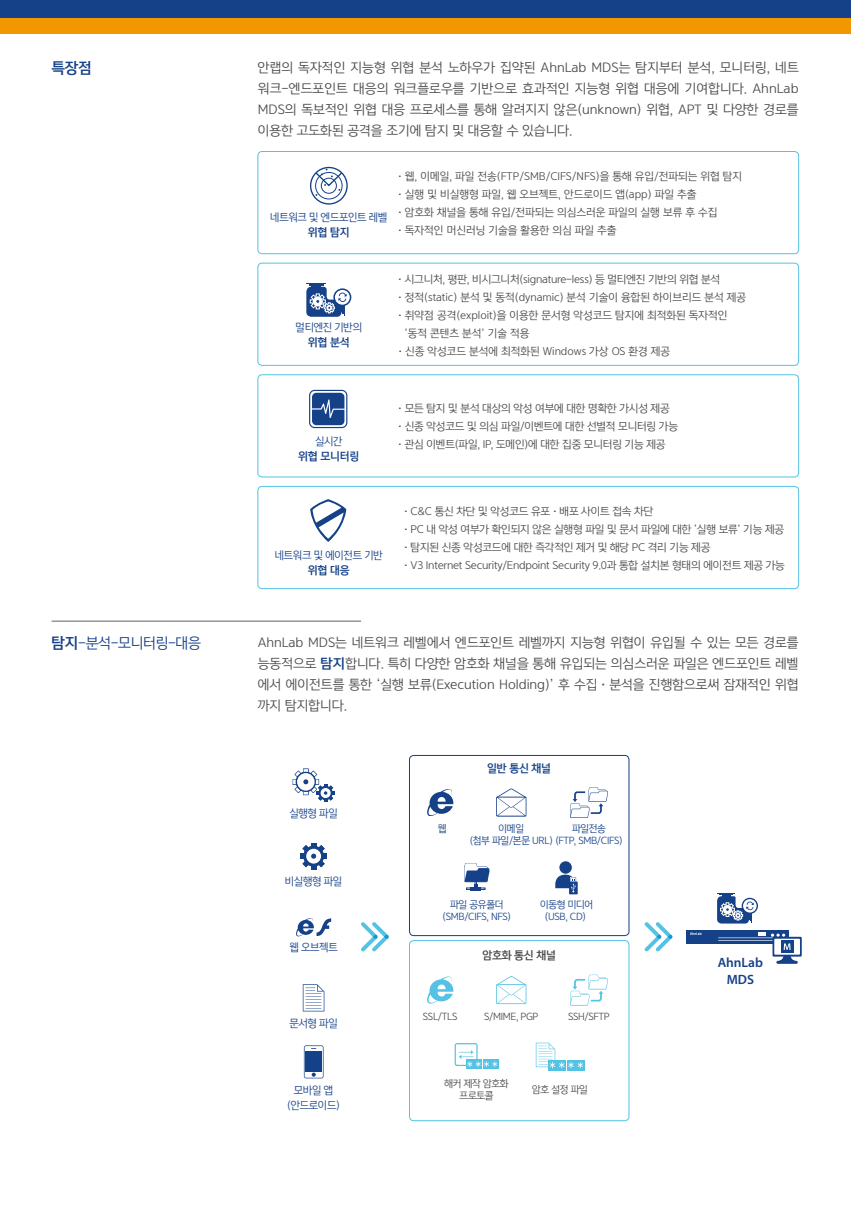
<style>
.page{position:relative;width:851px;height:1212px;background:#fff}
.page>*{position:absolute;margin:0;border:0;box-sizing:border-box;transform-origin:0 0}
.t1{font:14.25px "Yoon Gothic Pro 740";letter-spacing:-.025em;color:#154188}
.t2{font:14.25px "Yoon Gothic Pro 770";color:#154188}
.t3{font:600 13.5px/16.5px "Myriad Pro";color:#154188;text-align:center}
.t4{font:12.75px/21px "Yoon Gothic Pro 740";color:#4c4948;text-align:justify}
.t5{font:10.5px "Yoon Gothic Pro 740";letter-spacing:-.02em;color:#4c4948}
.t6{font:10.5px/18px "Yoon Gothic Pro 740";color:#4c4948}
.t7{font:10.5px/15px "Yoon Gothic Pro 740";letter-spacing:-.03em;color:#154188;text-align:center}
.t8{font:10.5px "Yoon Gothic Pro 770";letter-spacing:-.03em;color:#154188}
.t9{font:10.5px "Yoon Gothic Pro 770";letter-spacing:-.03em;color:#4c4948}
.t10{font:9.75px/12px "Yoon Gothic Pro 740";letter-spacing:-.03em;color:#154188;text-align:center}
.t11{font:9.75px/12px "Yoon Gothic Pro 740";letter-spacing:-.03em;color:#4c4948;text-align:center}
.s1{font-family:"Yoon Gothic Pro 770"}
.s2{font-family:"Yoon Gothic Pro 770";color:#154188}
</style>
<div class="page">
<div style="left:257px;top:151px;width:541px;height:103px;border:1px solid #54c2e4;border-radius:4px"></div>
<div style="left:310px;top:167px;width:38px;height:38px;border:1px solid #154188;border-radius:50%"></div>
<svg style="left:314px;top:169px;width:29px;height:30px"></svg>
<div style="left:257px;top:374px;width:541px;height:103px;border:1px solid #54c2e4;border-radius:4px"></div>
<div style="left:257px;top:263px;width:541px;height:103px;border:1px solid #54c2e4;border-radius:4px"></div>
<div style="left:257px;top:486px;width:541px;height:103px;border:1px solid #54c2e4;border-radius:4px"></div>
<svg style="left:310px;top:499px;width:36px;height:43px"></svg>
<svg style="left:309px;top:390px;width:38px;height:38px"></svg>
<hr style="left:52px;top:621px;width:309px;height:1px;background:#626060">
<div style="left:0;top:0;width:850px;height:23px;background:#154188"></div>
<div style="left:0;top:19px;width:850px;height:15px;background:#f39700"></div>
<div style="left:409px;top:755px;width:220px;height:181px;border:1px solid #154188;border-radius:4px"></div>
<div style="left:409px;top:940px;width:220px;height:181px;border:1px solid #54c2e4;border-radius:4px"></div>
<svg style="left:292px;top:769px;width:42px;height:33px"></svg>
<svg style="left:300px;top:843px;width:27px;height:26px"></svg>
<svg style="left:296px;top:918px;width:35px;height:18px"></svg>
<svg style="left:303px;top:984px;width:21px;height:27px"></svg>
<svg style="left:304px;top:1045px;width:19px;height:33px"></svg>
<svg style="left:557px;top:1068px;width:8px;height:2px"></svg>
<div style="left:566px;top:1060px;width:9px;height:10px;background:#54c2e4"></div>
<svg style="left:576px;top:1060px;width:8px;height:10px"></svg>
<svg style="left:548px;top:1068px;width:8px;height:2px"></svg>
<svg style="left:535px;top:1043px;width:48px;height:25px"></svg>
<div style="left:454px;top:1043px;width:23px;height:23px;border:1px solid #54c2e4;border-radius:2px"></div>
<div style="left:474px;top:1059px;width:8px;height:10px;background:#54c2e4"></div>
<div style="left:482px;top:1059px;width:8px;height:10px;background:#54c2e4"></div>
<div style="left:491px;top:1059px;width:7px;height:10px;background:#54c2e4"></div>
<div style="left:466px;top:1059px;width:7px;height:10px;background:#54c2e4"></div>
<svg style="left:458px;top:1050px;width:39px;height:17px"></svg>
<svg style="left:570px;top:787px;width:38px;height:31px"></svg>
<svg style="left:570px;top:975px;width:38px;height:30px"></svg>
<svg style="left:496px;top:788px;width:30px;height:28px"></svg>
<svg style="left:496px;top:976px;width:30px;height:28px"></svg>
<svg style="left:427px;top:789px;width:26px;height:27px"></svg>
<svg style="left:427px;top:976px;width:26px;height:28px"></svg>
<div style="left:559px;top:861px;width:12px;height:13px;background:#154188;border-radius:50%"></div>
<svg style="left:569px;top:881px;width:8px;height:13px"></svg>
<svg style="left:555px;top:875px;width:21px;height:17px"></svg>
<svg style="left:464px;top:863px;width:25px;height:27px"></svg>
<div style="left:686px;top:930px;width:102px;height:13px;background:#154188"></div>
<svg style="left:690px;top:932px;width:11px;height:3px"></svg>
<svg style="left:772px;top:937px;width:29px;height:19px"></svg>
<div style="left:774px;top:939px;width:25px;height:16px;background:#fff"></div>
<svg style="left:718px;top:932px;width:79px;height:32px"></svg>
<svg style="left:306px;top:283px;width:45px;height:34px"></svg>
<svg style="left:717px;top:893px;width:40px;height:30px"></svg>
<svg style="left:644px;top:922px;width:28px;height:29px"></svg>
<svg style="left:361px;top:922px;width:28px;height:29px"></svg>
<p class="t2" style="left:52px;top:58px;width:42px">특장점</p>
<p class="t4" style="left:258px;top:56px;width:542px">안랩의 독자적인 지능형 위협 분석 노하우가 집약된 AhnLab MDS는 탐지부터 분석, 모니터링, 네트 워크-엔드포인트 대응의 워크플로우를 기반으로 효과적인 지능형 위협 대응에 기여합니다. AhnLab MDS의 독보적인 위협 대응 프로세스를 통해 알려지지 않은(unknown) 위협, APT 및 다양한 경로를 이용한 고도화된 공격을 조기에 탐지 및 대응할 수 있습니다.</p>
<p class="t1" style="left:52px;top:634px;width:151px"><span class="s1">탐지</span>-분석-모니터링-대응</p>
<p class="t7" style="left:270px;top:210px;width:119px">네트워크 및 엔드포인트 레벨</p>
<p class="t8" style="left:308px;top:225px;width:43px">위협 탐지</p>
<p class="t6" style="left:395px;top:167px;width:348px">•웹, 이메일, 파일 전송(FTP/SMB/CIFS/NFS)을 통해 유입/전파되는 위협 탐지</p>
<p class="t6" style="left:395px;top:185px;width:302px">•실행 및 비실행형 파일, 웹 오브젝트, 안드로이드 앱(app) 파일 추출</p>
<p class="t6" style="left:395px;top:203px;width:323px">•암호화 채널을 통해 유입/전파되는 의심스러운 파일의 실행 보류 후 수집</p>
<p class="t6" style="left:395px;top:221px;width:223px">•독자적인 머신러닝 기술을 활용한 의심 파일 추출</p>
<p class="t7" style="left:295px;top:320px;width:68px">멀티엔진 기반의</p>
<p class="t8" style="left:308px;top:335px;width:43px">위협 분석</p>
<p class="t5" style="left:395px;top:272px;width:326px">•시그니처, 평판, 비시그니처(signature-less) 등 멀티엔진 기반의 위협 분석</p>
<p class="t6" style="left:395px;top:288px;width:352px">•정적(static) 분석 및 동적(dynamic) 분석 기술이 융합된 하이브리드 분석 제공</p>
<p class="t6" style="left:405px;top:306px;width:324px;text-indent:-10px">•취약점 공격(exploit)을 이용한 문서형 악성코드 탐지에 최적화된 독자적인 ‘동적 콘텐츠 분석’ 기술 적용</p>
<p class="t6" style="left:395px;top:342px;width:276px">•신종 악성코드 분석에 최적화된 Windows 가상 OS 환경 제공</p>
<p class="t7" style="left:315px;top:433px;width:29px">실시간</p>
<p class="t8" style="left:298px;top:448px;width:63px">위협 모니터링</p>
<p class="t5" style="left:395px;top:402px;width:276px">•모든 탐지 및 분석 대상의 악성 여부에 대한 명확한 가시성 제공</p>
<p class="t5" style="left:395px;top:420px;width:284px">•신종 악성코드 및 의심 파일/이벤트에 대한 선별적 모니터링 가능</p>
<p class="t5" style="left:395px;top:438px;width:271px">•관심 이벤트(파일, IP, 도메인)에 대한 집중 모니터링 기능 제공</p>
<p class="t7" style="left:275px;top:547px;width:109px">네트워크 및 에이전트 기반</p>
<p class="t8" style="left:308px;top:562px;width:43px">위협 대응</p>
<p class="t5" style="left:401px;top:505px;width:253px">•C&amp;C 통신 차단 및 악성코드 유포•배포 사이트 접속 차단</p>
<p class="t5" style="left:401px;top:523px;width:384px">•PC 내 악성 여부가 확인되지 않은 실행형 파일 및 문서 파일에 대한 ‘실행 보류’ 기능 제공</p>
<p class="t5" style="left:401px;top:541px;width:311px">•탐지된 신종 악성코드에 대한 즉각적인 제거 및 해당 PC 격리 기능 제공</p>
<p class="t5" style="left:401px;top:559px;width:385px">•V3 Internet Security/Endpoint Security 9.0과 통합 설치본 형태의 에이전트 제공 가능</p>
<p class="t4" style="left:258px;top:632px;width:542px">AhnLab MDS는 네트워크 레벨에서 엔드포인트 레벨까지 지능형 위협이 유입될 수 있는 모든 경로를 능동적으로 <span class="s2">탐지</span>합니다. 특히 다양한 암호화 채널을 통해 유입되는 의심스러운 파일은 엔드포인트 레벨 에서 에이전트를 통한 ‘실행 보류(Execution Holding)’ 후 수집•분석을 진행함으로써 잠재적인 위협 까지 탐지합니다.</p>
<p class="t7" style="left:289px;top:806px;width:50px">실행형 파일</p>
<p class="t7" style="left:285px;top:873px;width:59px">비실행형 파일</p>
<p class="t7" style="left:289px;top:940px;width:50px">웹 오브젝트</p>
<p class="t7" style="left:289px;top:1015px;width:50px">문서형 파일</p>
<p class="t10" style="left:438px;top:822px;width:10px">웹</p>
<p class="t8" style="left:487px;top:760px;width:65px">일반 통신 채널</p>
<p class="t10" style="left:469px;top:822px;width:154px;text-align:left;text-indent:102px">파일전송 (첨부 파일/본문 URL) (FTP, SMB/CIFS)</p>
<p class="t10" style="left:498px;top:822px;width:27px">이메일</p>
<p class="t10" style="left:442px;top:898px;width:70px">파일 공유폴더 (SMB/CIFS, NFS)</p>
<p class="t10" style="left:540px;top:898px;width:55px">이동형 미디어 (USB, CD)</p>
<p class="t11" style="left:423px;top:1010px;width:36px">SSL/TLS</p>
<p class="t9" style="left:482px;top:948px;width:75px">암호화 통신 채널</p>
<p class="t11" style="left:484px;top:1010px;width:56px">S/MIME, PGP</p>
<p class="t11" style="left:568px;top:1010px;width:43px">SSH/SFTP</p>
<p class="t11" style="left:444px;top:1077px;width:66px">해커 제작 암호화 프로토콜</p>
<p class="t7" style="left:287px;top:1082px;width:54px">모바일 앱 (안드로이드)</p>
<p class="t11" style="left:532px;top:1083px;width:57px">암호 설정 파일</p>
<p class="t3" style="left:717px;top:954px;width:47px">AhnLab<br>MDS</p>
</div>
